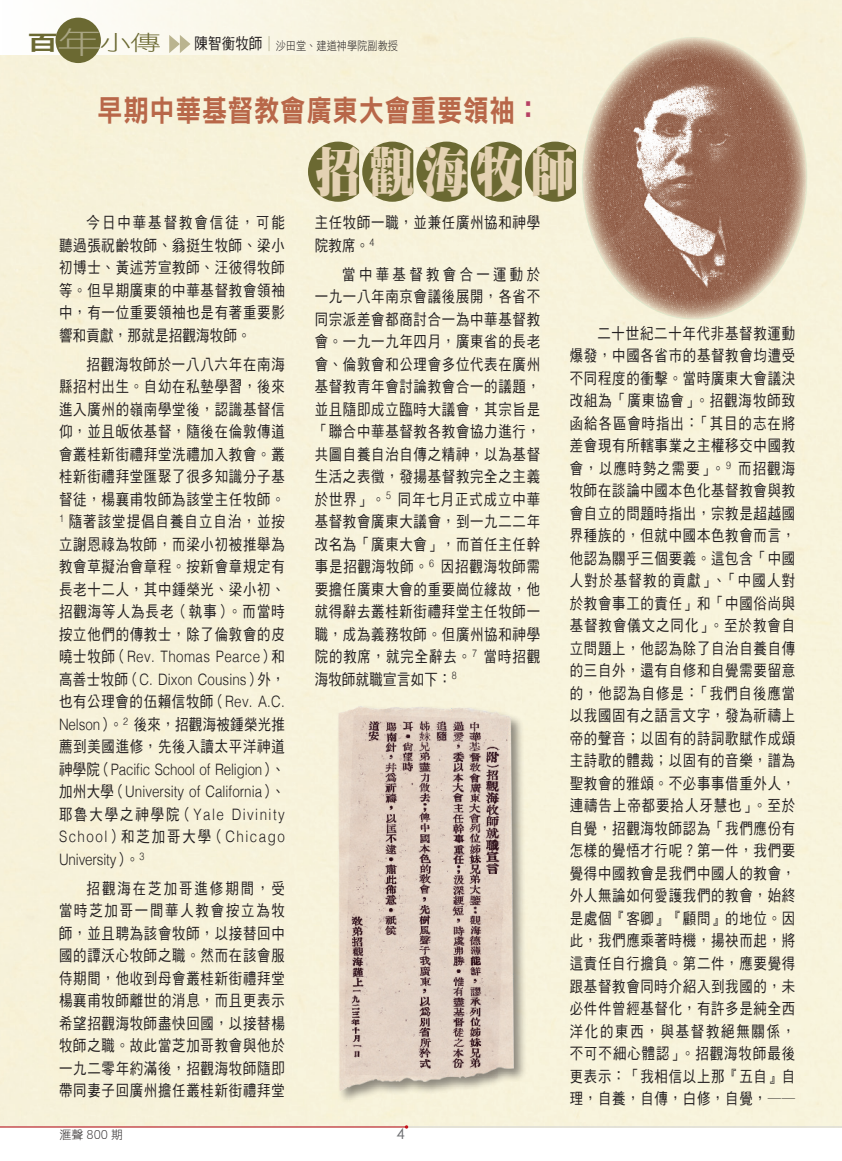
<style>
.page{position:relative;width:842px;height:1161px;background:#fff}
.page>*{position:absolute;margin:0;border:0;box-sizing:border-box;transform-origin:0 0}
.body_txt_10_15{font:54px "DF Ming HK W12";letter-spacing:.17em;color:#e4d2b3;scale:.85 1}
.body_txt_10_15-2{font:30px "DF Hei HK W9";letter-spacing:.025em;color:#b86749;scale:.85 1}
.t1{font:21px "DF Hei HK W3";color:#6b6932;scale:1.5 1}
.body_txt_10_15-3{font:15.75px/22.5px "DF Hei HK W5";letter-spacing:.06em;color:#231f20;text-align:justify;scale:.85 1}
.t2{font:15px "Century Gothic";color:#6c6d70}
.icon_author{font:12px "DF Hei HK W3";color:#231f20;scale:.85 1}
.icon_author-2{font:12px "DF Hei HK W3";color:#231f20}
.s1{font-family:"DF Hei HK W9"}
.s2{font-family:"DF Li Hei HK W3";font-size:30px;color:#a9a583}
.s3{font-family:"DF Hei HK W5";font-size:15.75px}
.s4{font-family:"DF Hei HK W5";font-size:15px;color:#a9a583}
.s5{color:#b63f63}
.s6{font-family:"Helvetica";font-weight:300}
</style>
<div class="page">
<div style="left:336px;top:704px;width:191px;height:400px;background:#231f20;opacity:.5"></div>
<img style="left:333px;top:702px;width:186px;height:392px">
<img style="left:582px;top:37px;width:225px;height:282px">
<img style="left:344px;top:715px;width:164px;height:364px">
<hr style="left:0;top:1126px;width:842px;height:1px;background:#d1d2d4">
<hr style="left:0;top:1126px;width:406px;height:1px;background:#c4121a">
<div style="left:0;top:0;width:386px;height:54px;background:linear-gradient(to right,#fefefe,#f6f2da)"></div>
<div style="left:55px;top:18px;width:46px;height:45px;background:#6b6932;border-radius:50%"></div>
<svg style="left:169px;top:35px;width:21px;height:18px"></svg>
<svg style="left:308px;top:142px;width:268px;height:60px;background:#878554"></svg>
<p class="t1" style="left:27px;top:31px;width:91px"><span class="s1">百</span><span class="s2">年</span>小傳</p>
<p class="icon_author" style="left:194px;top:39px;width:241px"><span class="s3">陳智衡牧師</span><span class="s4">︱</span>沙田堂、建道神學院副教授</p>
<p class="body_txt_10_15-2" style="left:97px;top:94px;width:523px">早期中華基督教會廣東大會重要領袖<span class="s5">：</span></p>
<p class="body_txt_10_15-3" style="left:59px;top:211px;width:267px;text-indent:28px">今日中華基督教會信徒，可能聽過張祝齡牧師、翁挺生牧師、梁小初博士、黃述芳宣教師、汪彼得牧師等。但早期廣東的中華基督教會領袖中，有一位重要領袖也是有著重要影響和貢獻，那就是招觀海牧師。</p>
<p class="body_txt_10_15-3" style="left:59px;top:352px;width:267px;text-indent:28px">招觀海牧師於一八八六年在南海縣招村出生。自幼在私墊學習，後來進入廣州的嶺南學堂後，認識基督信仰，並且皈依基督，隨後在倫敦傳道會叢桂新街禮拜堂洗禮加入教會。叢桂新街禮拜堂匯聚了很多知識分子基督徒，楊襄甫牧師為該堂主任牧師。<sup>1</sup> 隨著該堂提倡自養自立自治，並按立謝恩祿為牧師，而梁小初被推舉為教會草擬治會章程。按新會章規定有長老十二人，其中鍾榮光、梁小初、招觀海等人為長老（執事）。而當時按立他們的傳教士，除了倫敦會的皮曉士牧師（<span class="s6">Rev. Thomas Pearce</span>）和高善士牧師（<span class="s6">C. Dixon Cousins</span>）外，也有公理會的伍賴信牧師（<span class="s6">Rev. A.C.<br>Nelson</span>）。<sup>2</sup> 後來，招觀海被鍾榮光推薦到美國進修，先後入讀太平洋神道神學院（<span class="s6">Pacific School of Religion</span>）、加州大學（<span class="s6">University of California</span>）、耶魯大學之神學院（<span class="s6">Yale Divinity School</span>）和芝加哥大學（<span class="s6">Chicago University</span>）。<sup>3</sup></p>
<p class="body_txt_10_15-3" style="left:59px;top:876px;width:267px;text-indent:28px">招觀海在芝加哥進修期間，受當時芝加哥一間華人教會按立為牧師，並且聘為該會牧師，以接替回中國的譚沃心牧師之職。然而在該會服侍期間，他收到母會叢桂新街禮拜堂楊襄甫牧師離世的消息，而且更表示希望招觀海牧師盡快回國，以接替楊牧師之職。故此當芝加哥教會與他於一九二零年約滿後，招觀海牧師隨即帶同妻子回廣州擔任叢桂新街禮拜堂</p>
<p class="body_txt_10_15" style="left:315px;top:142px;width:308px">招觀海牧師</p>
<p class="body_txt_10_15-3" style="left:315px;top:211px;width:267px">主任牧師一職，並兼任廣州協和神學院教席。<sup>4</sup></p>
<p class="body_txt_10_15-3" style="left:315px;top:262px;width:267px;text-indent:28px">當中華基督教會合一運動於一九一八年南京會議後展開，各省不同宗派差會都商討合一為中華基督教會。一九一九年四月，廣東省的長老會、倫敦會和公理會多位代表在廣州基督教青年會討論教會合一的議題，並且隨即成立臨時大議會，其宗旨是「聯合中華基督教各教會協力進行，共圖自養自治自傳之精神，以為基督生活之表徵，發揚基督教完全之主義於世界」。<sup>5</sup> 同年七月正式成立中華基督教會廣東大議會，到一九二二年改名為「廣東大會」，而首任主任幹事是招觀海牧師。<sup>6</sup> 因招觀海牧師需要擔任廣東大會的重要崗位緣故，他就得辭去叢桂新街禮拜堂主任牧師一職，成為義務牧師。但廣州協和神學院的教席，就完全辭去。<sup>7</sup> 當時招觀海牧師就職宣言如下：<sup>8</sup></p>
<p class="body_txt_10_15-3" style="left:570px;top:322px;width:267px;text-indent:28px">二十世紀二十年代非基督教運動爆發，中國各省市的基督教會均遭受不同程度的衝擊。當時廣東大會議決改組為「廣東協會」。招觀海牧師致函給各區會時指出：「其目的志在將差會現有所轄事業之主權移交中國教會，以應時勢之需要」。<sup>9</sup> 而招觀海牧師在談論中國本色化基督教會與教會自立的問題時指出，宗教是超越國界種族的，但就中國本色教會而言，他認為關乎三個要義。這包含「中國人對於基督教的貢獻」、「中國人對於教會事工的責任」和「中國俗尚與基督教會儀文之同化」。至於教會自立問題上，他認為除了自治自養自傳的三自外，還有自修和自覺需要留意的，他認為自修是：「我們自後應當以我國固有之語言文字，發為祈禱上帝的聲音；以固有的詩詞歌賦作成頌主詩歌的體裁；以固有的音樂，譜為聖教會的雅頌。不必事事借重外人，連禱告上帝都要拾人牙慧也」。至於自覺，招觀海牧師認為「我們應份有怎樣的覺悟才行呢？第一件，我們要覺得中國教會是我們中國人的教會，外人無論如何愛護我們的教會，始終是處個『客卿』『顧問』的地位。因此，我們應乘著時機，揚袂而起，將這責任自行擔負。第二件，應要覺得跟基督教會同時介紹入到我國的，未必件件曾經基督化，有許多是純全西洋化的東西，與基督教絕無關係，不可不細心體認」。招觀海牧師最後更表示：「我相信以上那『五自』自理，自養，自傳，白修，自覺，――</p>
<p class="icon_author-2" style="left:60px;top:1128px;width:65px">滙聲 800 期</p>
<p class="t2" style="left:396px;top:1123px;width:10px">4</p>
</div>
